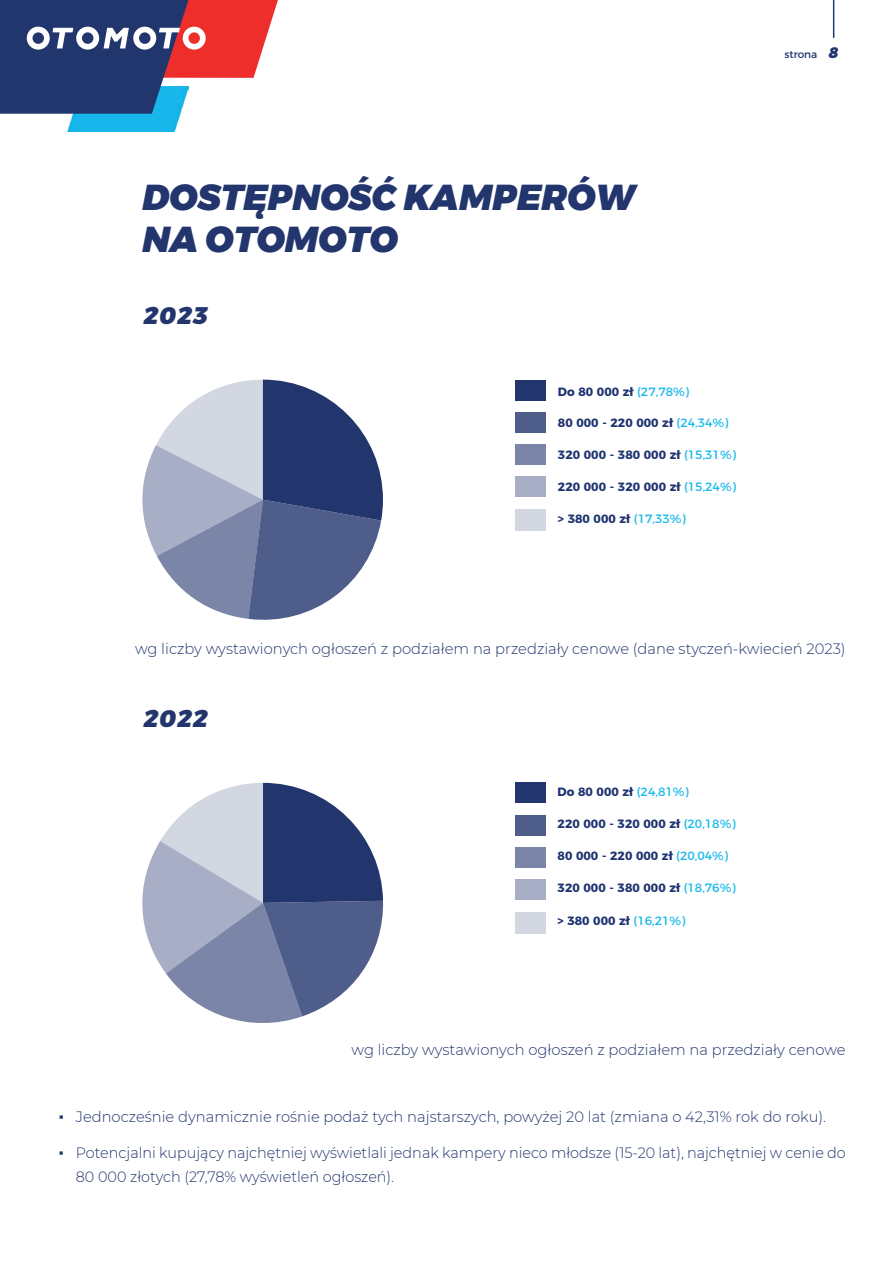
<style>
.page{position:relative;width:893px;height:1263px;background:#fff}
.page>*{position:absolute;margin:0;border:0;box-sizing:border-box;transform-origin:0 0}
.t1{font:italic 900 36px/42px "Montserrat";color:#22356d}
.t2{font:italic 900 24px "Montserrat";color:#22356d}
.t3{font:300 15px "Montserrat";color:#22366e}
.t4{font:300 15px/24px "Montserrat";color:#22366e;scale:.96 1}
.t5{font:700 12px "Montserrat";color:#1d326f}
.t6{font:10.5px "Montserrat";color:#22366f}
.s1{font-weight:400;color:#15b8ec}
.s2{font-weight:900;font-style:italic;font-size:15px}
.s3{font-family:"Times New Roman";font-weight:400}
</style>
<div class="page">
<img style="left:67px;top:114px;width:114px;height:17px">
<svg style="left:0;top:0;width:278px;height:114px"></svg>
<hr style="left:833px;top:0;width:1px;height:38px;background:#22366f">
<div style="left:515px;top:912px;width:31px;height:21px;background:#d3d7e2"></div>
<div style="left:515px;top:880px;width:31px;height:20px;background:#a7aec5"></div>
<div style="left:515px;top:847px;width:31px;height:20px;background:#7a85a7"></div>
<div style="left:515px;top:815px;width:31px;height:20px;background:#4e5d8a"></div>
<div style="left:515px;top:783px;width:31px;height:20px;background:#22356d"></div>
<svg style="left:142px;top:380px;width:241px;height:240px"></svg>
<div style="left:515px;top:509px;width:31px;height:22px;background:#d3d7e2"></div>
<div style="left:515px;top:477px;width:31px;height:20px;background:#a7aec5"></div>
<div style="left:515px;top:445px;width:31px;height:20px;background:#7a85a7"></div>
<div style="left:515px;top:412px;width:31px;height:20px;background:#4e5d8a"></div>
<div style="left:515px;top:380px;width:31px;height:20px;background:#22356d"></div>
<svg style="left:142px;top:783px;width:241px;height:240px"></svg>
<h1 class="t1" style="left:142px;top:177px;width:494px">DOSTĘPNOŚĆ KAMPERÓW<br>NA OTOMOTO</h1>
<h2 class="t2" style="left:143px;top:296px;width:66px">2023</h2>
<p class="t5" style="left:558px;top:382px;width:133px">Do 80 000 zł <span class="s1">(27,78%)</span></p>
<p class="t5" style="left:558px;top:412px;width:172px">80 000 - 220 000 zł <span class="s1">(24,34%)</span></p>
<p class="t5" style="left:558px;top:445px;width:179px">320 000 - 380 000 zł <span class="s1">(15,31%)</span></p>
<p class="t5" style="left:558px;top:477px;width:179px">220 000 - 320 000 zł <span class="s1">(15,24%)</span></p>
<p class="t5" style="left:558px;top:509px;width:129px">&gt; 380 000 zł <span class="s1">(17,33%)</span></p>
<p class="t6" style="left:784px;top:46px;width:56px">strona <span class="s2">8</span></p>
<p class="t3" style="left:135px;top:638px;width:712px">wg liczby wystawionych ogłoszeń z podziałem na przedziały cenowe (dane styczeń-kwiecień 2023)</p>
<h2 class="t2" style="left:143px;top:699px;width:66px">2022</h2>
<p class="t5" style="left:558px;top:781px;width:133px">Do 80 000 zł <span class="s1">(24,81%)</span></p>
<p class="t5" style="left:558px;top:814px;width:179px">220 000 - 320 000 zł <span class="s1">(20,18%)</span></p>
<p class="t5" style="left:558px;top:846px;width:172px">80 000 - 220 000 zł <span class="s1">(20,04%)</span></p>
<p class="t5" style="left:558px;top:878px;width:179px">320 000 - 380 000 zł <span class="s1">(18,76%)</span></p>
<p class="t5" style="left:558px;top:910px;width:129px">&gt; 380 000 zł <span class="s1">(16,21%)</span></p>
<p class="t3" style="left:352px;top:1039px;width:496px">wg liczby wystawionych ogłoszeń z podziałem na przedziały cenowe</p>
<p class="t3" style="left:59px;top:1106px;width:769px"><span class="s3">▪</span> Jednocześnie dynamicznie rośnie podaż tych najstarszych, powyżej 20 lat (zmiana o 42,31% rok do roku).</p>
<p class="t4" style="left:76px;top:1140px;width:804px;text-indent:-17px"><span class="s3">▪</span> Potencjalni kupujący najchętniej wyświetlali jednak kampery nieco młodsze (15-20 lat), najchętniej w cenie do<br>80 000 złotych (27,78% wyświetleń ogłoszeń).</p>
</div>
